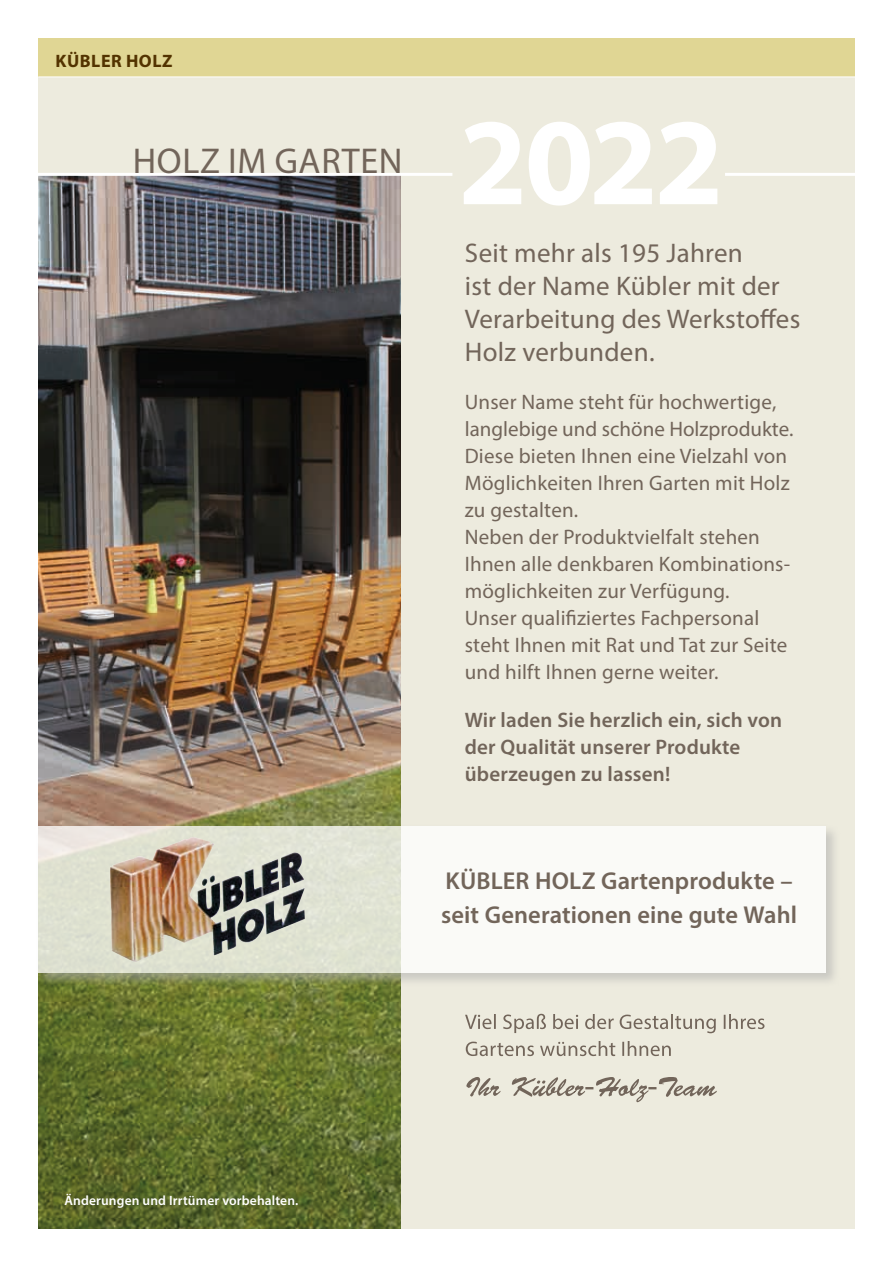
<style>
.page{position:relative;width:893px;height:1263px;background:#fff}
.page>*{position:absolute;margin:0;border:0;box-sizing:border-box;transform-origin:0 0}
.t1{font:700 124.8px "Myriad Pro";color:#fff}
.t2{font:36px "Myriad Pro";letter-spacing:.02em;color:#72655a}
.t3{font:27px/33px "Myriad Pro";letter-spacing:.01em;color:#72655a}
.t4{font:600 24.45px/34.2px "Myriad Pro";letter-spacing:.005em;color:#72655a}
.t5{font:21px/27px "Myriad Pro";letter-spacing:.01em;color:#72655a}
.t6{font:600 21px/27px "Myriad Pro";letter-spacing:.01em;color:#72655a}
.t7{font:700 18px "Myriad Pro";letter-spacing:.03em;color:#533300}
.t8{font:600 13.5px "Myriad Pro";letter-spacing:.01em;color:#fff}
</style>
<div class="page">
<div style="left:38px;top:38px;width:817px;height:1191px;background:#edebde"></div>
<div style="left:38px;top:38px;width:817px;height:39px;background:#e0d694"></div>
<img style="left:38px;top:176px;width:362px;height:1053px">
<hr style="left:33px;top:173px;width:419px;height:3px;background:#fff">
<hr style="left:725px;top:173px;width:141px;height:3px;background:#fff">
<svg style="left:466px;top:1077px;width:251px;height:25px"></svg>
<svg style="left:466px;top:1041px;width:205px;height:15px"></svg>
<svg style="left:465px;top:1014px;width:299px;height:19px"></svg>
<div style="left:36px;top:824px;width:804px;height:163px;background:#b1b1b0;opacity:.75"></div>
<svg style="left:38px;top:826px;width:788px;height:147px;fill:#fafaf7"></svg>
<img style="left:110px;top:837px;width:194px;height:125px">
<hr style="left:38px;top:77px;width:837px;height:1px;background:#fff">
<p class="t7" style="left:55px;top:49px;width:119px">KÜBLER HOLZ</p>
<h2 class="t2" style="left:133px;top:139px;width:271px">HOLZ IM GARTEN</h2>
<h1 class="t1" style="left:458px;top:81px;width:267px">2022</h1>
<p class="t3" style="left:465px;top:236px;width:337px">Seit mehr als 195 Jahren<br>ist der Name Kübler mit der<br>Verarbeitung des Werkstoffes<br>Holz verbunden.</p>
<p class="t5" style="left:465px;top:388px;width:330px">Unser Name steht für hochwertige, langlebige und schöne Holzprodukte.<br>Diese bieten Ihnen eine Vielzahl von<br>Möglichkeiten Ihren Garten mit Holz zu gestalten.<br>Neben der Produktvielfalt stehen<br>Ihnen alle denkbaren Kombinations&shy;möglichkeiten zur Verfügung.<br>Unser qualifiziertes Fachpersonal steht Ihnen mit Rat und Tat zur Seite und hilft Ihnen gerne weiter.</p>
<p class="t6" style="left:465px;top:706px;width:319px">Wir laden Sie herzlich ein, sich von der Qualität unserer Produkte überzeugen zu lassen!</p>
<p class="t4" style="left:441px;top:863px;width:357px">KÜBLER HOLZ Gartenprodukte – seit Generationen eine gute Wahl</p>
<p class="t8" style="left:65px;top:1192px;width:235px">Änderungen und Irrtümer vorbehalten.</p>
</div>
